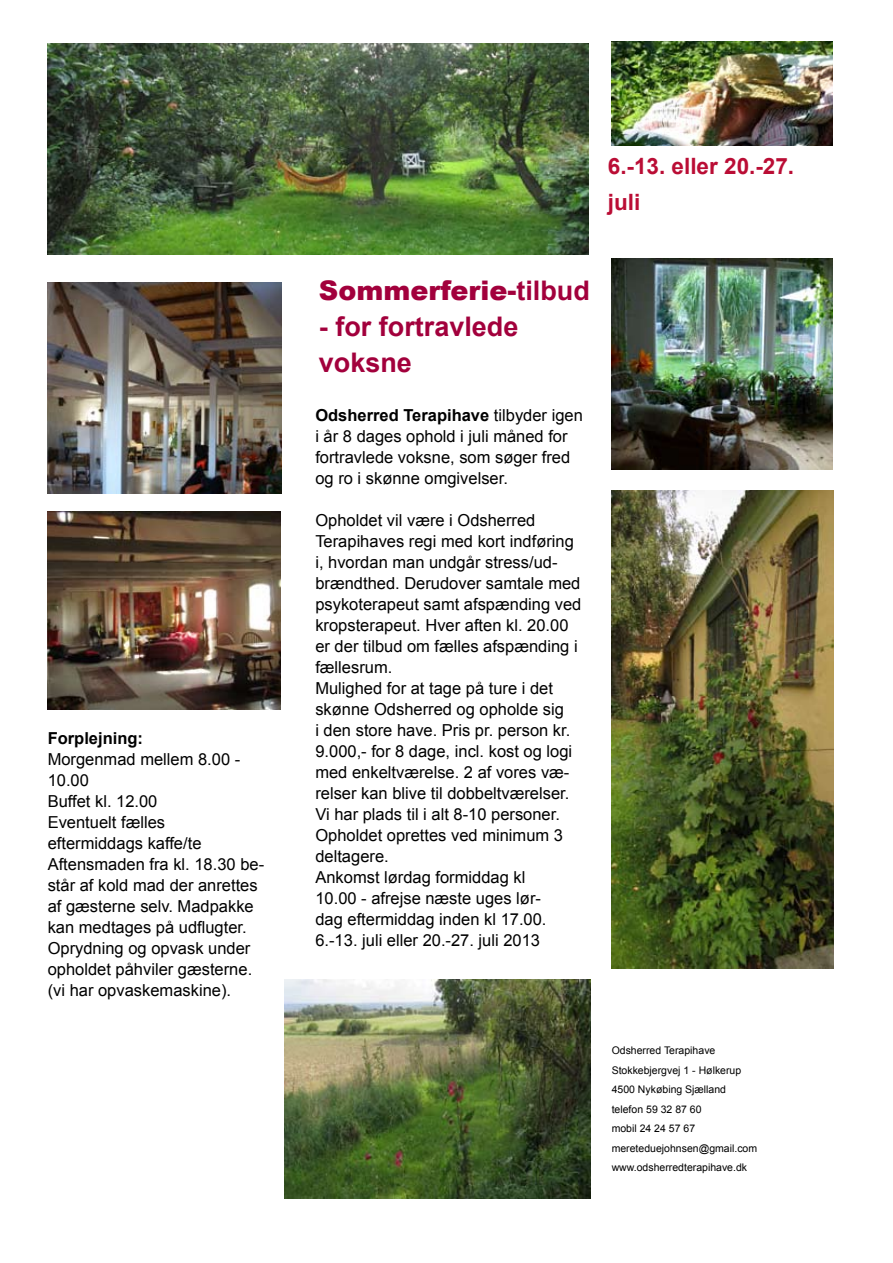
<style>
.page{position:relative;width:893px;height:1263px;background:#fff}
.page>*{position:absolute;margin:0;border:0;box-sizing:border-box;transform-origin:0 0}
.t1{font:700 27px/36px "Arial";color:#a2003c}
.t2{font:900 27px "Arial";color:#a2003c}
.t3{font:700 22.5px/36px "Arial";color:#ba0d35}
.t4{font:16.5px/21px "Arial";color:#000}
.t5{font:700 16.5px "Arial";color:#000}
.t6{font:10.5px/19.5px "Arial";color:#000}
.s1{font-weight:700}
</style>
<div class="page">
<img style="left:612px;top:258px;width:220px;height:212px">
<img style="left:611px;top:490px;width:222px;height:479px">
<img style="left:612px;top:42px;width:221px;height:103px">
<img style="left:48px;top:43px;width:541px;height:211px">
<img style="left:48px;top:283px;width:233px;height:211px">
<img style="left:285px;top:980px;width:305px;height:218px">
<img style="left:48px;top:511px;width:233px;height:198px">
<p class="t5" style="left:48px;top:727px;width:97px">Forplejning:</p>
<p class="t4" style="left:48px;top:749px;width:218px">Morgenmad mellem 8.00 -<br>10.00<br>Buffet kl. 12.00<br>Eventuelt fælles eftermiddags kaffe/te<br>Aftensmaden fra kl. 18.30 be&shy;står af kold mad der anrettes af gæsterne selv. Madpakke kan medtages på udflugter.<br>Oprydning og opvask under opholdet påhviler gæsterne. (vi har opvaskemaskine).</p>
<h2 class="t3" style="left:608px;top:149px;width:188px">6.-13. eller 20.-27. juli</h2>
<h1 class="t2" style="left:319px;top:271px;width:273px">Sommerferie-<span class="s1">tilbud</span></h1>
<h1 class="t1" style="left:319px;top:309px;width:201px">- for fortravlede voksne</h1>
<p class="t4" style="left:315px;top:405px;width:269px"><span class="s1">Odsherred Terapihave</span> tilbyder igen i år 8 dages ophold i juli måned for fortravlede voksne, som søger fred og ro i skønne omgivelser.</p>
<p class="t4" style="left:315px;top:510px;width:267px">Opholdet vil være i Odsherred<br>Terapihaves regi med kort indføring i, hvordan man undgår stress/ud&shy;brændthed. Derudover samtale med psykoterapeut samt afspænding ved kropsterapeut. Hver aften kl. 20.00 er der tilbud om fælles afspænding i fællesrum.<br>Mulighed for at tage på ture i det skønne Odsherred og opholde sig<br>i den store have. Pris pr. person kr.<br>9.000,- for 8 dage, incl. kost og logi med enkeltværelse. 2 af vores væ&shy;relser kan blive til dobbeltværelser.<br>Vi har plads til i alt 8-10 personer.<br>Opholdet oprettes ved minimum 3 deltagere.<br>Ankomst lørdag formiddag kl<br>10.00 - afrejse næste uges lør-<br>dag eftermiddag inden kl 17.00.<br>6.-13. juli eller 20.-27. juli 2013</p>
<p class="t6" style="left:612px;top:1041px;width:147px">Odsherred Terapihave<br>Stokkebjergvej 1 - Hølkerup<br>4500 Nykøbing Sjælland telefon 59 32 87 60<br>mobil 24 24 57 67 mereteduejohnsen@gmail.com www.odsherredterapihave.dk</p>
</div>
